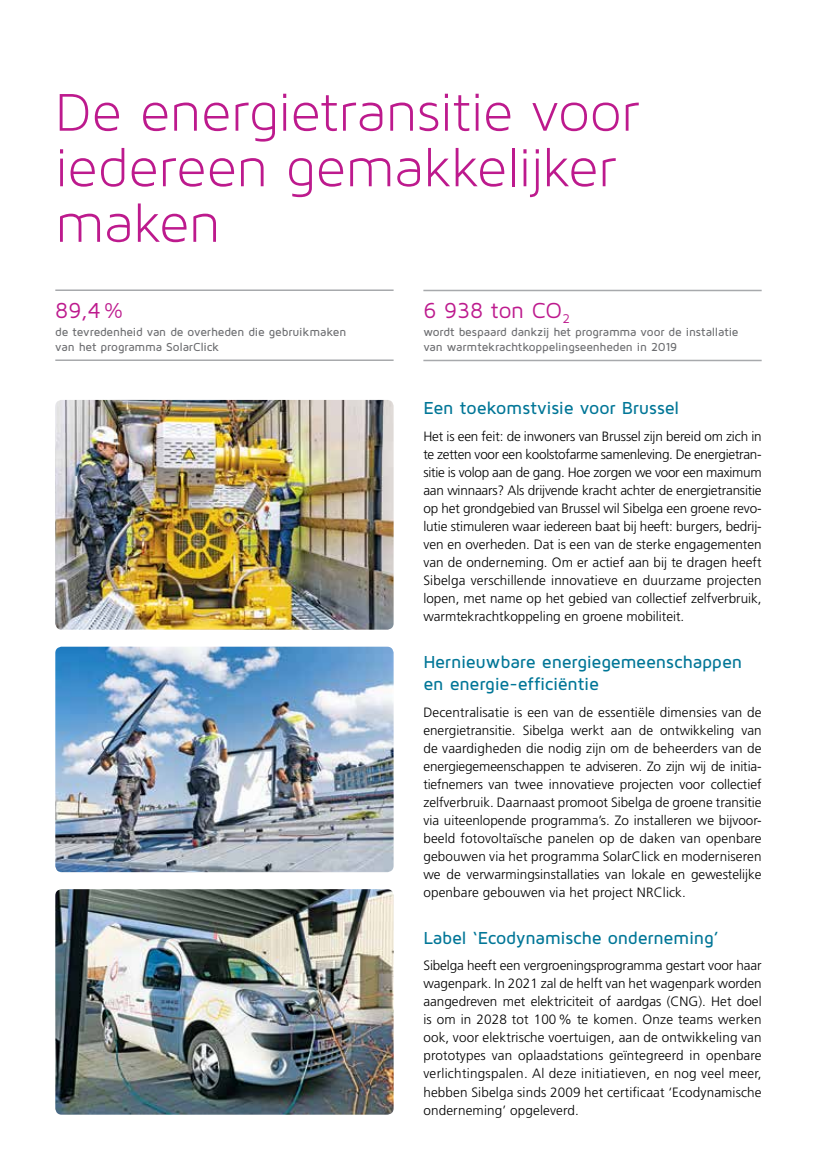
<style>
.page{position:relative;width:817px;height:1170px;background:#fff}
.page>*{position:absolute;margin:0;border:0;box-sizing:border-box;transform-origin:0 0}
.t1{font:57px/55.5px "Maven Pro Light 300";letter-spacing:-.01em;color:#bd1a8d}
.t2{font:22.5px "Maven Pro";letter-spacing:-.005em;color:#bd1a8d}
.t3{font:500 18px/21.8px "Maven Pro";letter-spacing:-.015em;color:#007697}
.t4{font:300 13.5px/18px "Frutiger LT Std";letter-spacing:.01em;color:#000;text-align:justify}
.t5{font:500 12px/15px "Maven Pro";letter-spacing:-.015em;color:#6d6e71}
</style>
<div class="page">
<hr style="left:55px;top:289px;width:338px;height:2px;background:#a7a9ac">
<hr style="left:55px;top:359px;width:338px;height:2px;background:#a7a9ac">
<hr style="left:423px;top:290px;width:338px;height:1px;background:#a7a9ac">
<hr style="left:423px;top:360px;width:338px;height:1px;background:#a7a9ac">
<img style="left:55px;top:400px;width:338px;height:229px">
<img style="left:55px;top:646px;width:338px;height:226px">
<img style="left:55px;top:889px;width:338px;height:225px">
<h1 class="t1" style="left:55px;top:84px;width:585px">De energietransitie voor iedereen gemakkelijker maken</h1>
<h2 class="t2" style="left:55px;top:296px;width:70px">89,4%</h2>
<p class="t5" style="left:55px;top:324px;width:292px">de tevredenheid van de overheden die gebruikmaken van het programma SolarClick</p>
<h2 class="t2" style="left:423px;top:296px;width:148px">6 938 ton CO<sub>2</sub></h2>
<p class="t5" style="left:423px;top:324px;width:316px">wordt bespaard dankzij het programma voor de installatie van warmtekrachtkoppelingseenheden in 2019</p>
<h3 class="t3" style="left:423px;top:396px;width:257px">Een toekomstvisie voor Brussel</h3>
<p class="t4" style="left:423px;top:427px;width:340px">Het is een feit: de inwoners van Brussel zijn bereid om zich in te zetten voor een koolstofarme samenleving. De energietran&shy;sitie is volop aan de gang. Hoe zorgen we voor een maximum aan winnaars? Als drijvende kracht achter de energietransitie op het grondgebied van Brussel wil Sibelga een groene revo&shy;lutie stimuleren waar iedereen baat bij heeft: burgers, bedrij&shy;ven en overheden. Dat is een van de sterke engagementen van de onderneming. Om er actief aan bij te dragen heeft Sibelga verschillende innovatieve en duurzame projecten lopen, met name op het gebied van collectief zelfverbruik, warmtekrachtkoppeling en groene mobiliteit.</p>
<h3 class="t3" style="left:423px;top:650px;width:320px">Hernieuwbare energiegemeenschappen en energie-efficiëntie</h3>
<p class="t4" style="left:423px;top:703px;width:340px">Decentralisatie is een van de essentiële dimensies van de energietransitie. Sibelga werkt aan de ontwikkeling van de vaardigheden die nodig zijn om de beheerders van de energiegemeenschappen te adviseren. Zo zijn wij de initia&shy;tiefnemers van twee innovatieve projecten voor collectief zelfverbruik. Daarnaast promoot Sibelga de groene transitie via uiteenlopende programma’s. Zo installeren we bijvoor&shy;beeld fotovoltaïsche panelen op de daken van openbare gebouwen via het programma SolarClick en moderniseren we de verwarmingsinstallaties van lokale en gewestelijke openbare gebouwen via het project NRClick.</p>
<h3 class="t3" style="left:423px;top:926px;width:297px">Label ‘Ecodynamische onderneming’</h3>
<p class="t4" style="left:423px;top:956px;width:340px">Sibelga heeft een vergroeningsprogramma gestart voor haar wagenpark. In 2021 zal de helft van het wagenpark worden aangedreven met elektriciteit of aardgas (CNG). Het doel is om in 2028 tot 100% te komen. Onze teams werken ook, voor elektrische voertuigen, aan de ontwikkeling van prototypes van oplaadstations geïntegreerd in openbare verlichtingspalen. Al deze initiatieven, en nog veel meer, hebben Sibelga sinds 2009 het certificaat ‘Ecodynamische onderneming’ opgeleverd.</p>
</div>
